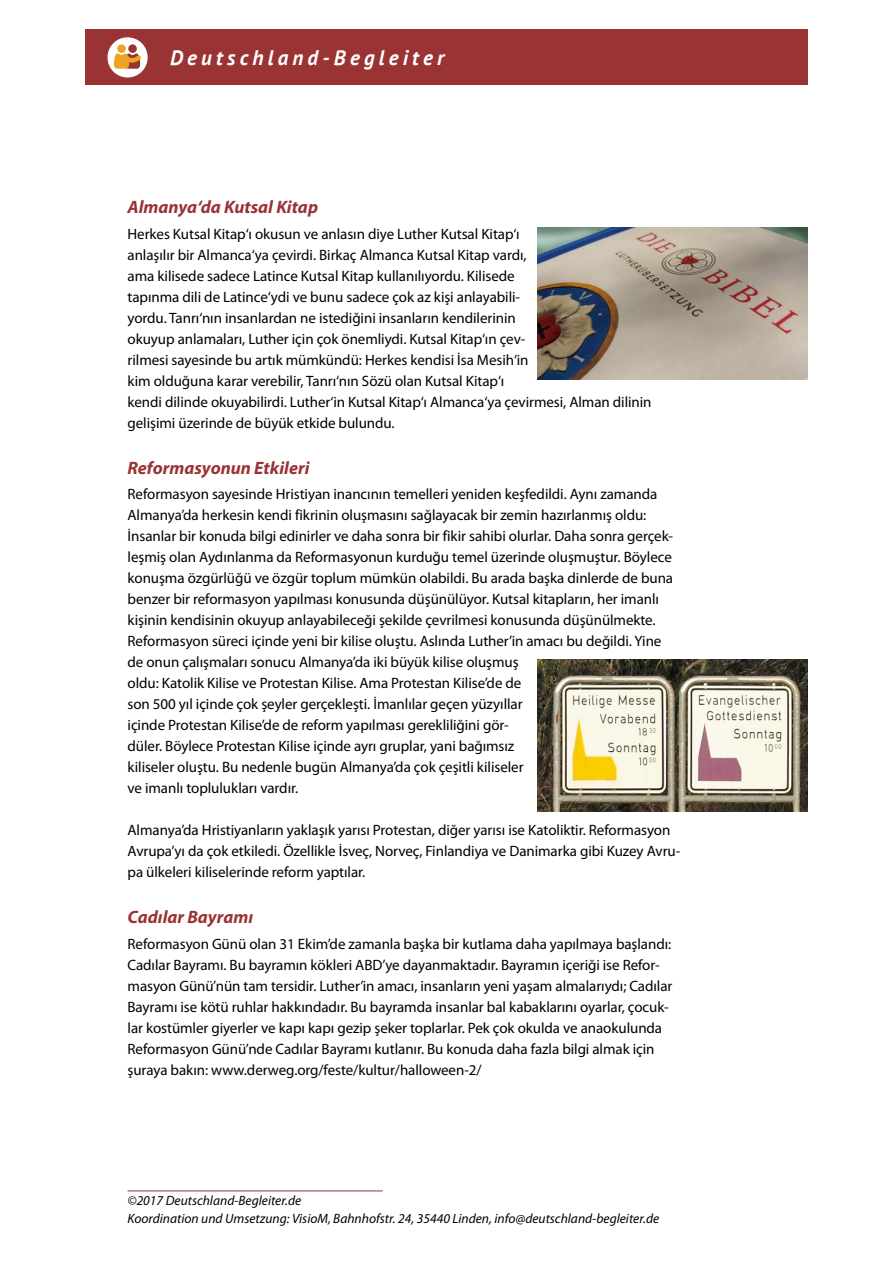
<style>
.page{position:relative;width:893px;height:1263px;background:#fff}
.page>*{position:absolute;margin:0;border:0;box-sizing:border-box;transform-origin:0 0}
.t1{font:italic 700 21px "PT Sans";letter-spacing:.2em;color:#fff}
.subtitel{font:italic 700 18px "Myriad Pro";color:#9a3334}
.t2{font:15px/21px "Myriad Pro";letter-spacing:-.005em;color:#000}
.t3{font:italic 13.5px/18px "Myriad Pro";color:#000}
</style>
<div class="page">
<div style="left:85px;top:30px;width:723px;height:55px;background:#9a3334"></div>
<div style="left:107px;top:37px;width:41px;height:41px;background:#fff;border-radius:50%"></div>
<div style="left:128px;top:44px;width:9px;height:9px;background:#9a3334;border-radius:50%"></div>
<svg style="left:114px;top:53px;width:27px;height:16px"></svg>
<div style="left:117px;top:44px;width:9px;height:9px;background:#eea423;border-radius:50%"></div>
<hr style="left:128px;top:1190px;width:255px;height:1px;background:#9a3334">
<img style="left:538px;top:227px;width:270px;height:152px">
<img style="left:538px;top:659px;width:270px;height:152px">
<h1 class="t1" style="left:170px;top:43px;width:276px">Deutschland-Begleiter</h1>
<p class="subtitel" style="left:128px;top:196px;width:192px">Almanya‘da Kutsal Kitap</p>
<p class="t2" style="left:128px;top:223px;width:525px">Herkes Kutsal Kitap‘ı okusun ve anlasın diye Luther Kutsal Kitap‘ı<br>anlaşılır bir Almanca‘ya çevirdi. Birkaç Almanca Kutsal Kitap vardı,<br>ama kilisede sadece Latince Kutsal Kitap kullanılıyordu. Kilisede<br>tapınma dili de Latince‘ydi ve bunu sadece çok az kişi anlayabili-<br>yordu. Tanrı‘nın insanlardan ne istediğini insanların kendilerinin<br>okuyup anlamaları, Luther için çok önemliydi. Kutsal Kitap‘ın çev-<br>rilmesi sayesinde bu artık mümkündü: Herkes kendisi İsa Mesih‘in<br>kim olduğuna karar verebilir, Tanrı‘nın Sözü olan Kutsal Kitap‘ı<br>kendi dilinde okuyabilirdi. Luther‘in Kutsal Kitap‘ı Almanca‘ya çevirmesi, Alman dilinin gelişimi üzerinde de büyük etkide bulundu.</p>
<p class="subtitel" style="left:128px;top:456px;width:183px">Reformasyonun Etkileri</p>
<p class="t2" style="left:128px;top:483px;width:547px">Reformasyon sayesinde Hristiyan inancının temelleri yeniden keşfedildi. Aynı zamanda Almanya’da herkesin kendi fikrinin oluşmasını sağlayacak bir zemin hazırlanmış oldu:<br>İnsanlar bir konuda bilgi edinirler ve daha sonra bir fikir sahibi olurlar. Daha sonra gerçek&shy;leşmiş olan Aydınlanma da Reformasyonun kurduğu temel üzerinde oluşmuştur. Böylece konuşma özgürlüğü ve özgür toplum mümkün olabildi. Bu arada başka dinlerde de buna benzer bir reformasyon yapılması konusunda düşünülüyor. Kutsal kitapların, her imanlı kişinin kendisinin okuyup anlayabileceği şekilde çevrilmesi konusunda düşünülmekte.<br>Reformasyon süreci içinde yeni bir kilise oluştu. Aslında Luther’in amacı bu değildi. Yine de onun çalışmaları sonucu Almanya’da iki büyük kilise oluşmuş<br>oldu: Katolik Kilise ve Protestan Kilise. Ama Protestan Kilise’de de<br>son 500 yıl içinde çok şeyler gerçekleşti. İmanlılar geçen yüzyıllar<br>içinde Protestan Kilise’de de reform yapılması gerekliliğini gör-<br>düler. Böylece Protestan Kilise içinde ayrı gruplar, yani bağımsız<br>kiliseler oluştu. Bu nedenle bugün Almanya’da çok çeşitli kiliseler<br>ve imanlı toplulukları vardır.</p>
<p class="t2" style="left:128px;top:819px;width:554px">Almanya’da Hristiyanların yaklaşık yarısı Protestan, diğer yarısı ise Katoliktir. Reformasyon<br>Avrupa’yı da çok etkiledi. Özellikle İsveç, Norveç, Finlandiya ve Danimarka gibi Kuzey Avru&shy;pa ülkeleri kiliselerinde reform yaptılar.</p>
<p class="subtitel" style="left:128px;top:906px;width:127px">Cadılar Bayramı</p>
<p class="t2" style="left:128px;top:933px;width:546px">Reformasyon Günü olan 31 Ekim’de zamanla başka bir kutlama daha yapılmaya başlandı:<br>Cadılar Bayramı. Bu bayramın kökleri ABD’ye dayanmaktadır. Bayramın içeriği ise Refor&shy;masyon Günü’nün tam tersidir. Luther’in amacı, insanların yeni yaşam almalarıydı; Cadılar Bayramı ise kötü ruhlar hakkındadır. Bu bayramda insanlar bal kabaklarını oyarlar, çocuk&shy;lar kostümler giyerler ve kapı kapı gezip şeker toplarlar. Pek çok okulda ve anaokulunda Reformasyon Günü’nde Cadılar Bayramı kutlanır. Bu konuda daha fazla bilgi almak için şuraya bakın: www.derweg.org/feste/kultur/halloween-2/</p>
<p class="t3" style="left:128px;top:1191px;width:533px">©2017 Deutschland-Begleiter.de<br>Koordination und Umsetzung: VisioM, Bahnhofstr. 24, 35440 Linden, info@deutschland-begleiter.de</p>
</div>
